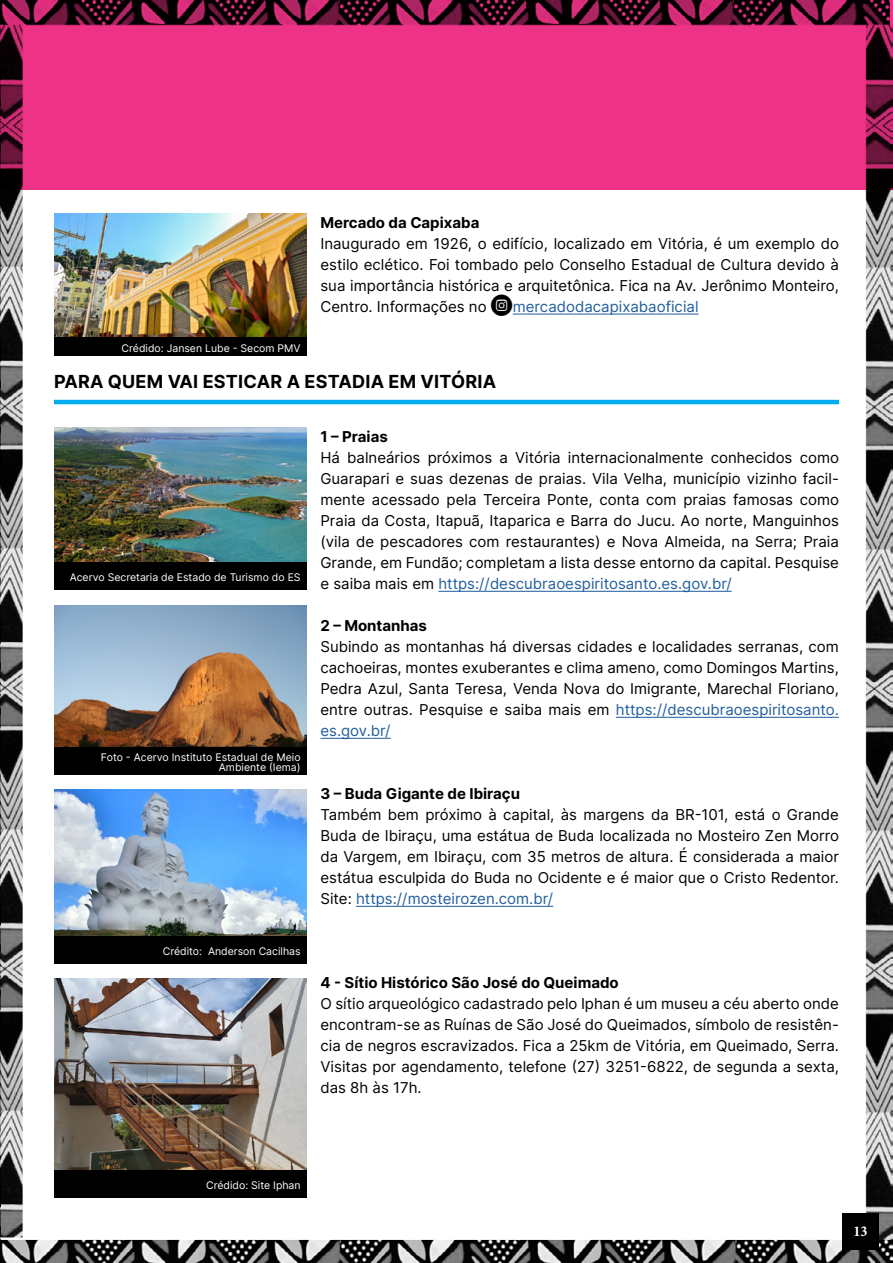
<style>
.page{position:relative;width:893px;height:1263px;background:#fff}
.page>*{position:absolute;margin:0;border:0;box-sizing:border-box;transform-origin:0 0}
.t1{font:700 18px "Inter";letter-spacing:.01em;color:#000}
.t2{font:15px/21px "Inter";color:#000;text-align:justify}
.t3{font:700 15px "Inter";color:#000}
.t4{font:15px "Minion Pro Bold Cn Capt";color:#fff}
.t5{font:10.5px/10.5px "Inter";color:#fff;text-align:right}
.s1{font-family:"Social Media Circled";font-size:21px}
.s2{color:#215e9e}
</style>
<div class="page">
<img style="left:0;top:0;width:893px;height:1263px">
<div style="left:842px;top:1213px;width:37px;height:36px;background:#000"></div>
<p class="t5" style="left:122px;top:342px;width:181px">Crédido: Jansen Lube - Secom PMV</p>
<p class="t3" style="left:320px;top:211px;width:160px">Mercado da Capixaba</p>
<p class="t2" style="left:320px;top:232px;width:520px">Inaugurado em 1926, o edifício, localizado em Vitória, é um exemplo do estilo eclético. Foi tombado pelo Conselho Estadual de Cultura devido à sua importância histórica e arquitetônica. Fica na Av. Jerônimo Monteiro, Centro. Informações no <span class="s1">Q</span><span class="s2">mercadodacapixabaoficial</span></p>
<p class="t1" style="left:54px;top:368px;width:444px">PARA QUEM VAI ESTICAR A ESTADIA EM VITÓRIA</p>
<p class="t5" style="left:70px;top:572px;width:232px">Acervo Secretaria de Estado de Turismo do ES</p>
<p class="t5" style="left:101px;top:752px;width:201px">Foto - Acervo Instituto Estadual de Meio<br>Ambiente (Iema)</p>
<p class="t5" style="left:163px;top:946px;width:139px">Crédito: Anderson Cacilhas</p>
<p class="t3" style="left:320px;top:425px;width:69px">1 – Praias</p>
<p class="t2" style="left:320px;top:446px;width:520px">Há balneários próximos a Vitória internacionalmente conhecidos como Guarapari e suas dezenas de praias. Vila Velha, município vizinho facil&shy;mente acessado pela Terceira Ponte, conta com praias famosas como Praia da Costa, Itapuã, Itaparica e Barra do Jucu. Ao norte, Manguinhos (vila de pescadores com restaurantes) e Nova Almeida, na Serra; Praia Grande, em Fundão; completam a lista desse entorno da capital. Pesquise e saiba mais em <span class="s2">https://descubraoespiritosanto.es.gov.br/</span></p>
<p class="t3" style="left:320px;top:614px;width:108px">2 – Montanhas</p>
<p class="t2" style="left:320px;top:635px;width:520px">Subindo as montanhas há diversas cidades e localidades serranas, com cachoeiras, montes exuberantes e clima ameno, como Domingos Martins, Pedra Azul, Santa Teresa, Venda Nova do Imigrante, Marechal Floriano, entre outras. Pesquise e saiba mais em <span class="s2">https://descubraoespiritosanto. es.gov.br/</span></p>
<p class="t3" style="left:320px;top:782px;width:201px">3 – Buda Gigante de Ibiraçu</p>
<p class="t2" style="left:320px;top:803px;width:520px">Também bem próximo à capital, às margens da BR-101, está o Grande Buda de Ibiraçu, uma estátua de Buda localizada no Mosteiro Zen Morro da Vargem, em Ibiraçu, com 35 metros de altura. É considerada a maior estátua esculpida do Buda no Ocidente e é maior que o Cristo Redentor.<br>Site: <span class="s2">https://mosteirozen.com.br/</span></p>
<p class="t3" style="left:320px;top:971px;width:300px">4 - Sítio Histórico São José do Queimado</p>
<p class="t2" style="left:320px;top:992px;width:520px">O sítio arqueológico cadastrado pelo Iphan é um museu a céu aberto onde encontram-se as Ruínas de São José do Queimados, símbolo de resistên&shy;cia de negros escravizados. Fica a 25km de Vitória, em Queimado, Serra.<br>Visitas por agendamento, telefone (27) 3251-6822, de segunda a sexta, das 8h às 17h.</p>
<p class="t5" style="left:206px;top:1180px;width:96px">Crédido: Site Iphan</p>
<p class="t4" style="left:853px;top:1221px;width:16px">13</p>
</div>
